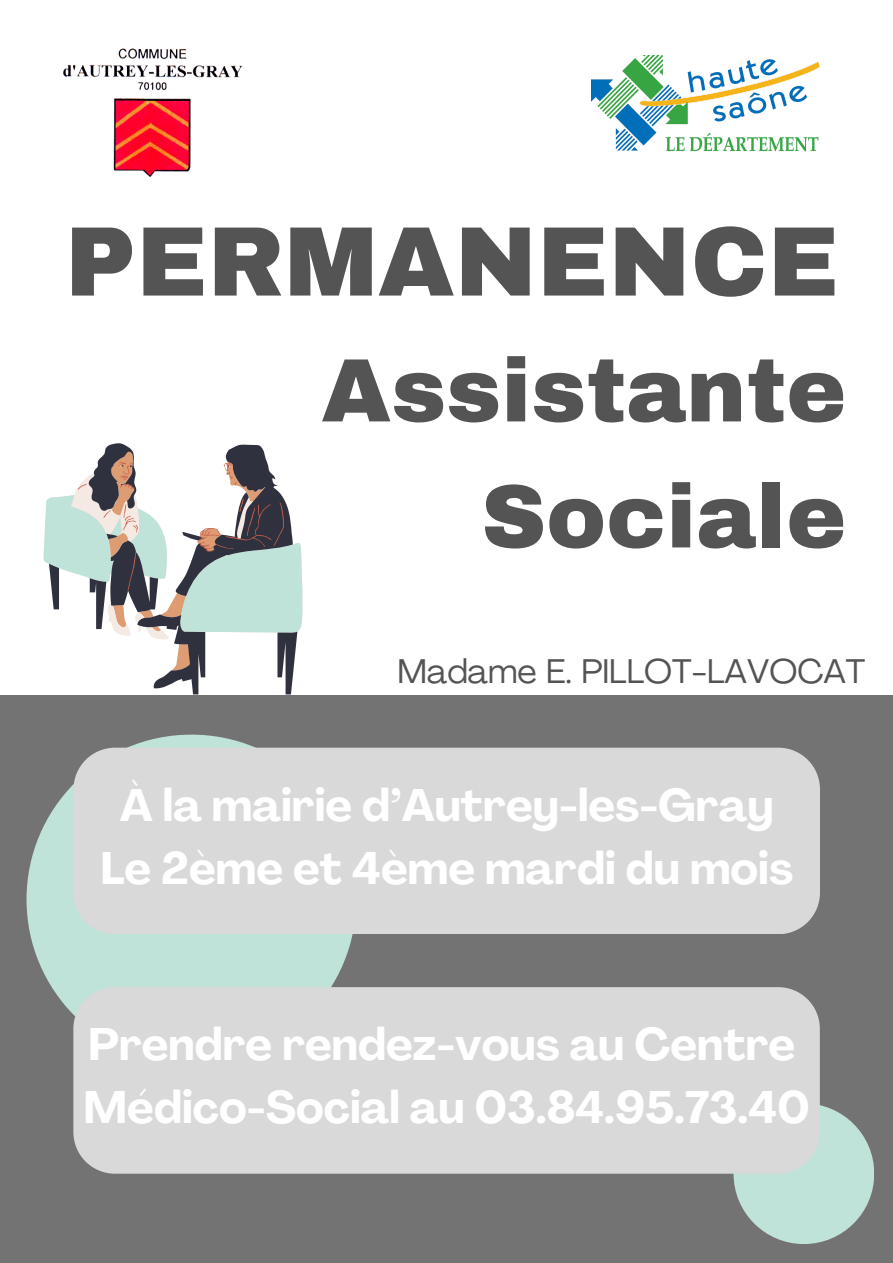
<style>
.page{position:relative;width:893px;height:1263px;background:#fff}
.page>*{position:absolute;margin:0;border:0;box-sizing:border-box;transform-origin:0 0}
.t1{font:900 98.85px "Archivo";color:#545454}
.t2{font:900 90px/126px "Archivo";color:#545454;text-align:right}
.t3{font:700 45px/63px "Agrandir";color:#fff;text-align:center}
.t4{font:33.75px "Agrandir";color:#545454}
</style>
<div class="page">
<div style="left:0;top:695px;width:892px;height:568px;background:#737373"></div>
<div style="left:733px;top:1103px;width:141px;height:141px;background:#c0e3d9;border-radius:50%"></div>
<svg style="left:105px;top:443px;width:189px;height:251px"></svg>
<svg style="left:43px;top:451px;width:260px;height:220px"></svg>
<img style="left:63px;top:48px;width:180px;height:129px">
<div style="left:27px;top:735px;width:329px;height:329px;background:#c0e3d9;border-radius:50%"></div>
<div style="left:73px;top:748px;width:747px;height:186px;background:#d9d9d9"></div>
<div style="left:73px;top:987px;width:747px;height:187px;background:#d9d9d9"></div>
<img style="left:591px;top:55px;width:229px;height:96px">
<h1 class="t1" style="left:65px;top:209px;width:775px">PERMANENCE</h1>
<h3 class="t2" style="left:321px;top:328px;width:526px">Assistante<br>Sociale</h3>
<p class="t4" style="left:397px;top:658px;width:469px">Madame E. PILLOT-LAVOCAT</p>
<h2 class="t3" style="left:100px;top:778px;width:694px">À la mairie d’Autrey-les-Gray<br>Le 2ème et 4ème mardi du mois</h2>
<p class="t3" style="left:83px;top:1017px;width:728px;text-align:left">Prendre rendez-vous au Centre<br>Médico-Social au 03.84.95.73.40</p>
</div>
